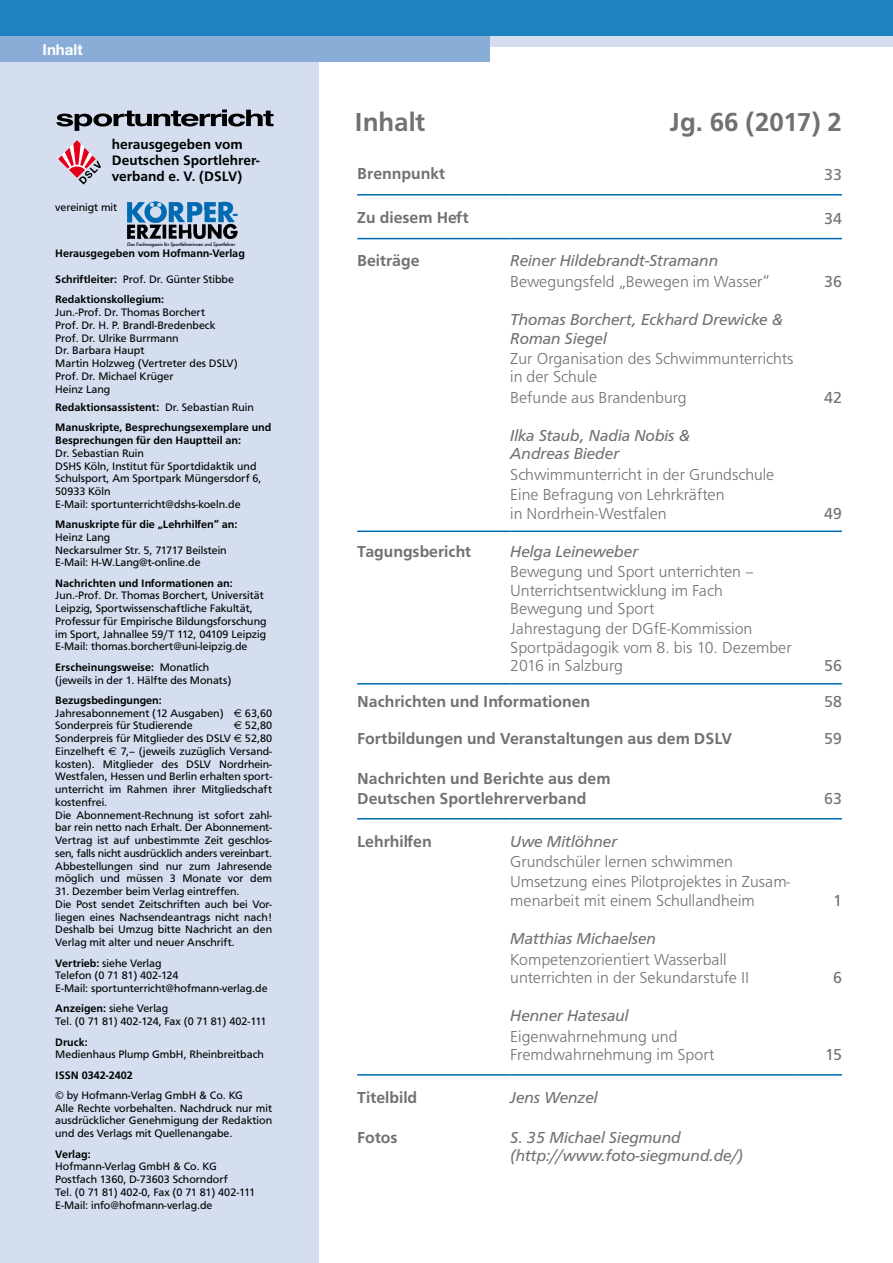
<style>
.page{position:relative;width:893px;height:1263px;background:#fff}
.page>*{position:absolute;margin:0;border:0;box-sizing:border-box;transform-origin:0 0}
.Inhalt-Headline{font:500 27px "Frutus T";color:#707173}
.Inhalt-GS{font:300 16.5px/18.3px "Frutus T";color:#707173}
.Inhalt-Autor{font:italic 16.5px/18.3px "Frutus T";color:#707173}
.Inhalt-Rubrik{font:500 16.5px/19.8px "Frutus T";color:#707173}
.Inhalt-Seitenzahlen{font:16.5px "Frutus T";color:#707173}
.Kolumnentitel{font:700 15px "Helvetica Neue CE";letter-spacing:.005em;color:#fff}
.Grundschrift_Impress{font:500 14.25px "Frutus T";color:#000}
.Impressum-GS{font:11.25px/12.8px "Frutus T";color:#000}
.Impressum-GS-2{font:500 11.25px "Frutus T";color:#000}
.t1{font:italic 500 5.25px "Futura T";letter-spacing:-.03em;color:#000}
.s1{font-weight:500}
.s2{font-weight:400}
.s3{font-family:"Euro Sans"}
</style>
<div class="page">
<div style="left:0;top:0;width:319px;height:1263px;background:#d4deef"></div>
<svg style="left:56px;top:110px;width:218px;height:21px"></svg>
<div style="left:0;top:0;width:893px;height:47px;background:#d4deef"></div>
<div style="left:0;top:0;width:490px;height:62px;background:#8aadd7"></div>
<div style="left:0;top:0;width:893px;height:36px;background:#1f82c0"></div>
<hr style="left:357px;top:194px;width:153px;height:2px;background:#006ab2">
<hr style="left:357px;top:238px;width:153px;height:1px;background:#006ab2">
<hr style="left:510px;top:194px;width:290px;height:2px;background:#006ab2">
<hr style="left:510px;top:238px;width:290px;height:1px;background:#006ab2">
<hr style="left:800px;top:194px;width:42px;height:2px;background:#006ab2">
<hr style="left:800px;top:238px;width:42px;height:1px;background:#006ab2">
<hr style="left:357px;top:818px;width:153px;height:1px;background:#006ab2">
<hr style="left:510px;top:818px;width:290px;height:1px;background:#006ab2">
<hr style="left:800px;top:818px;width:42px;height:1px;background:#006ab2">
<hr style="left:357px;top:1074px;width:153px;height:1px;background:#006ab2">
<hr style="left:510px;top:1074px;width:290px;height:1px;background:#006ab2">
<hr style="left:800px;top:1074px;width:42px;height:1px;background:#006ab2">
<hr style="left:357px;top:530px;width:153px;height:2px;background:#006ab2">
<hr style="left:510px;top:530px;width:290px;height:2px;background:#006ab2">
<hr style="left:800px;top:530px;width:42px;height:2px;background:#006ab2">
<hr style="left:357px;top:683px;width:153px;height:1px;background:#006ab2">
<hr style="left:510px;top:683px;width:290px;height:1px;background:#006ab2">
<hr style="left:800px;top:683px;width:42px;height:1px;background:#006ab2">
<img style="left:127px;top:201px;width:111px;height:38px">
<svg style="left:58px;top:140px;width:43px;height:45px"></svg>
<hr style="left:892px;top:0;width:1px;height:680px;background:#a5bee0">
<hr style="left:892px;top:119px;width:1px;height:498px;background:#006ab2">
<hr style="left:892px;top:680px;width:1px;height:583px;background:#5090c8">
<p class="Kolumnentitel" style="left:43px;top:41px;width:42px">Inhalt</p>
<p class="Grundschrift_Impress" style="left:112px;top:136px;width:132px">herausgegeben vom</p>
<p class="Grundschrift_Impress" style="left:112px;top:152px;width:149px">Deutschen Sportlehrer-</p>
<p class="Grundschrift_Impress" style="left:112px;top:168px;width:132px">verband e. V. (DSLV)</p>
<p class="Impressum-GS" style="left:55px;top:200px;width:64px">vereinigt mit</p>
<p class="Impressum-GS-2" style="left:55px;top:247px;width:191px">Herausgegeben vom Hofmann-Verlag</p>
<p class="t1" style="left:127px;top:241px;width:110px">Das Fachmagazin für Sportlehrerinnen und Sportlehrer</p>
<p class="Impressum-GS" style="left:55px;top:273px;width:180px"><span class="s1">Schriftleiter:</span> Prof. Dr. Günter Stibbe</p>
<p class="Impressum-GS" style="left:55px;top:293px;width:184px"><span class="s1">Redaktionskollegium:<br></span>Jun.-Prof. Dr. Thomas Borchert<br>Prof. Dr. H. P. Brandl-Bredenbeck<br>Prof. Dr. Ulrike Burrmann<br>Dr. Barbara Haupt<br>Martin Holzweg (Vertreter des DSLV)<br>Prof. Dr. Michael Krüger<br>Heinz Lang</p>
<p class="Impressum-GS-2" style="left:55px;top:401px;width:200px">Redaktionsassistent: <span class="s2">Dr. Sebastian Ruin</span></p>
<p class="Impressum-GS" style="left:55px;top:421px;width:218px"><span class="s1">Manuskripte, Besprechungsexemplare und Besprechungen für den Hauptteil an:<br></span>Dr. Sebastian Ruin<br>DSHS Köln, Institut für Sportdidaktik und Schulsport, Am Sportpark Müngersdorf 6, 50933 Köln<br>E-Mail: sportunterricht@dshs-koeln.de</p>
<p class="Impressum-GS" style="left:55px;top:518px;width:184px"><span class="s1">Manuskripte für die „Lehrhilfen“ an:<br></span>Heinz Lang<br>Neckarsulmer Str. 5, 71717 Beilstein<br>E-Mail: H-W.Lang@t-online.de</p>
<p class="Impressum-GS" style="left:55px;top:576px;width:213px"><span class="s1">Nachrichten und Informationen an:<br></span>Jun.-Prof. Dr. Thomas Borchert, Universität Leipzig, Sportwissenschaftliche Fakultät, Professur für Empirische Bildungsforschung im Sport, Jahnallee 59/T 112, 04109 Leipzig E-Mail: thomas.borchert@uni-leipzig.de</p>
<p class="Impressum-GS" style="left:55px;top:660px;width:178px"><span class="s1">Erscheinungsweise:</span> Monatlich (jeweils in der 1. Hälfte des Monats)</p>
<p class="Impressum-GS" style="left:55px;top:694px;width:218px"><span class="s1">Bezugsbedingungen:<br></span>Jahresabonnement (12 Ausgaben) <span class="s3">E</span> 63,60<br>Sonderpreis für Studierende</p>
<p class="Impressum-GS" style="left:55px;top:719px;width:218px;text-indent:178px"><span class="s3">E</span> 52,80<br>Sonderpreis für Mitglieder des DSLV <span class="s3">E</span> 52,80<br>Einzelheft <span class="s3">E</span> 7,– (jeweils zuzüglich Versand&shy;kosten). Mitglieder des DSLV Nordrhein-Westfalen, Hessen und Berlin erhalten sport&shy;unterricht im Rahmen ihrer Mitgliedschaft kostenfrei.<br>Die Abonnement-Rechnung ist sofort zahl&shy;bar rein netto nach Erhalt. Der Abonnement-Vertrag ist auf unbestimmte Zeit geschlos&shy;sen, falls nicht ausdrücklich anders vereinbart.<br>Abbestellungen sind nur zum Jahresende möglich und müssen 3 Monate vor dem</p>
<p class="Impressum-GS" style="left:55px;top:885px;width:218px">31. Dezember beim Verlag eintreffen.<br>Die Post sendet Zeitschriften auch bei Vor&shy;liegen eines Nachsendeantrags nicht nach!<br>Deshalb bei Umzug bitte Nachricht an den Verlag mit alter und neuer Anschrift.</p>
<p class="Impressum-GS" style="left:55px;top:956px;width:214px"><span class="s1">Vertrieb:</span> siehe Verlag<br>Telefon (0 71 81) 402-124<br>E-Mail: sportunterricht@hofmann-verlag.de</p>
<p class="Impressum-GS" style="left:55px;top:1002px;width:213px"><span class="s1">Anzeigen:</span> siehe Verlag<br>Tel. (0 71 81) 402-124, Fax (0 71 81) 402-111</p>
<p class="Impressum-GS" style="left:55px;top:1035px;width:210px"><span class="s1">Druck:<br></span>Medienhaus Plump GmbH, Rheinbreitbach</p>
<p class="Impressum-GS-2" style="left:55px;top:1068px;width:79px">ISSN 0342-2402</p>
<p class="Impressum-GS" style="left:55px;top:1089px;width:218px">© by Hofmann-Verlag GmbH &amp; Co. KG<br>Alle Rechte vorbehalten. Nachdruck nur mit ausdrücklicher Genehmigung der Redaktion und des Verlags mit Quellenangabe.</p>
<p class="Impressum-GS" style="left:55px;top:1147px;width:201px"><span class="s1">Verlag:<br></span>Hofmann-Verlag GmbH &amp; Co. KG<br>Postfach 1360, D-73603 Schorndorf<br>Tel. (0 71 81) 402-0, Fax (0 71 81) 402-111<br>E-Mail: info@hofmann-verlag.de</p>
<p class="Inhalt-Headline" style="left:354px;top:106px;width:73px">Inhalt</p>
<p class="Inhalt-Headline" style="left:670px;top:106px;width:174px">Jg. 66 (2017) 2</p>
<p class="Inhalt-Rubrik" style="left:357px;top:163px;width:90px">Brennpunkt</p>
<p class="Inhalt-Seitenzahlen" style="left:824px;top:165px;width:19px">33</p>
<p class="Inhalt-Rubrik" style="left:357px;top:207px;width:113px">Zu diesem Heft</p>
<p class="Inhalt-Seitenzahlen" style="left:824px;top:209px;width:19px">34</p>
<p class="Inhalt-Rubrik" style="left:357px;top:251px;width:64px">Beiträge</p>
<p class="Inhalt-Autor" style="left:510px;top:251px;width:209px">Reiner Hildebrandt-Stramann</p>
<p class="Inhalt-GS" style="left:510px;top:272px;width:261px">Bewegungsfeld „Bewegen im Wasser“</p>
<p class="Inhalt-Seitenzahlen" style="left:824px;top:272px;width:19px">36</p>
<p class="Inhalt-Autor" style="left:510px;top:310px;width:274px">Thomas Borchert, Eckhard Drewicke &amp;<br>Roman Siegel</p>
<p class="Inhalt-GS" style="left:510px;top:349px;width:285px">Zur Organisation des Schwimmunterrichts in der Schule</p>
<p class="Inhalt-GS" style="left:510px;top:388px;width:178px">Befunde aus Brandenburg</p>
<p class="Inhalt-Seitenzahlen" style="left:824px;top:388px;width:19px">42</p>
<p class="Inhalt-Autor" style="left:510px;top:426px;width:181px">Ilka Staub, Nadia Nobis &amp;<br>Andreas Bieder</p>
<p class="Inhalt-GS" style="left:510px;top:465px;width:266px">Schwimmunterricht in der Grundschule</p>
<p class="Inhalt-GS" style="left:510px;top:485px;width:216px">Eine Befragung von Lehrkräften in Nordrhein-Westfalen</p>
<p class="Inhalt-Seitenzahlen" style="left:824px;top:503px;width:19px">49</p>
<p class="Inhalt-Rubrik" style="left:357px;top:541px;width:116px">Tagungsbericht</p>
<p class="Inhalt-Autor" style="left:510px;top:542px;width:129px">Helga Leineweber</p>
<p class="Inhalt-GS" style="left:510px;top:562px;width:245px">Bewegung und Sport unterrichten –<br>Unterrichtsentwicklung im Fach<br>Bewegung und Sport</p>
<p class="Inhalt-GS" style="left:510px;top:619px;width:283px">Jahrestagung der DGfE-Kommission<br>Sportpädagogik vom 8. bis 10. Dezember<br>2016 in Salzburg</p>
<p class="Inhalt-Seitenzahlen" style="left:824px;top:656px;width:19px">56</p>
<p class="Inhalt-Rubrik" style="left:357px;top:692px;width:235px">Nachrichten und Informationen</p>
<p class="Inhalt-Seitenzahlen" style="left:824px;top:692px;width:19px">58</p>
<p class="Inhalt-Rubrik" style="left:357px;top:728px;width:376px">Fortbildungen und Veranstaltungen aus dem DSLV</p>
<p class="Inhalt-Seitenzahlen" style="left:824px;top:728px;width:19px">59</p>
<p class="Inhalt-Rubrik" style="left:357px;top:768px;width:255px">Nachrichten und Berichte aus dem<br>Deutschen Sportlehrerverband</p>
<p class="Inhalt-Seitenzahlen" style="left:824px;top:789px;width:19px">63</p>
<p class="Inhalt-Rubrik" style="left:357px;top:831px;width:76px">Lehrhilfen</p>
<p class="Inhalt-Autor" style="left:510px;top:832px;width:109px">Uwe Mitlöhner</p>
<p class="Inhalt-GS" style="left:510px;top:852px;width:224px">Grundschüler lernen schwimmen</p>
<p class="Inhalt-GS" style="left:510px;top:872px;width:281px">Umsetzung eines Pilotprojektes in Zusam&shy;menarbeit mit einem Schullandheim</p>
<p class="Inhalt-Autor" style="left:510px;top:929px;width:147px">Matthias Michaelsen</p>
<p class="Inhalt-GS" style="left:510px;top:950px;width:241px">Kompetenzorientiert Wasserball unterrichten in der Sekundarstufe II</p>
<p class="Inhalt-Autor" style="left:510px;top:1006px;width:120px">Henner Hatesaul</p>
<p class="Inhalt-GS" style="left:510px;top:1027px;width:206px">Eigenwahrnehmung und<br>Fremdwahrnehmung im Sport</p>
<p class="Inhalt-Rubrik" style="left:357px;top:1087px;width:62px">Titelbild</p>
<p class="Inhalt-Autor" style="left:510px;top:1088px;width:89px">Jens Wenzel</p>
<p class="Inhalt-Rubrik" style="left:357px;top:1127px;width:42px">Fotos</p>
<p class="Inhalt-Autor" style="left:510px;top:1128px;width:235px">S. 35 Michael Siegmund (http://www.foto-siegmund.de/)</p>
<p class="Inhalt-Seitenzahlen" style="left:833px;top:890px;width:10px">1</p>
<p class="Inhalt-Seitenzahlen" style="left:833px;top:968px;width:10px">6</p>
<p class="Inhalt-Seitenzahlen" style="left:825px;top:1045px;width:18px">15</p>
</div>
